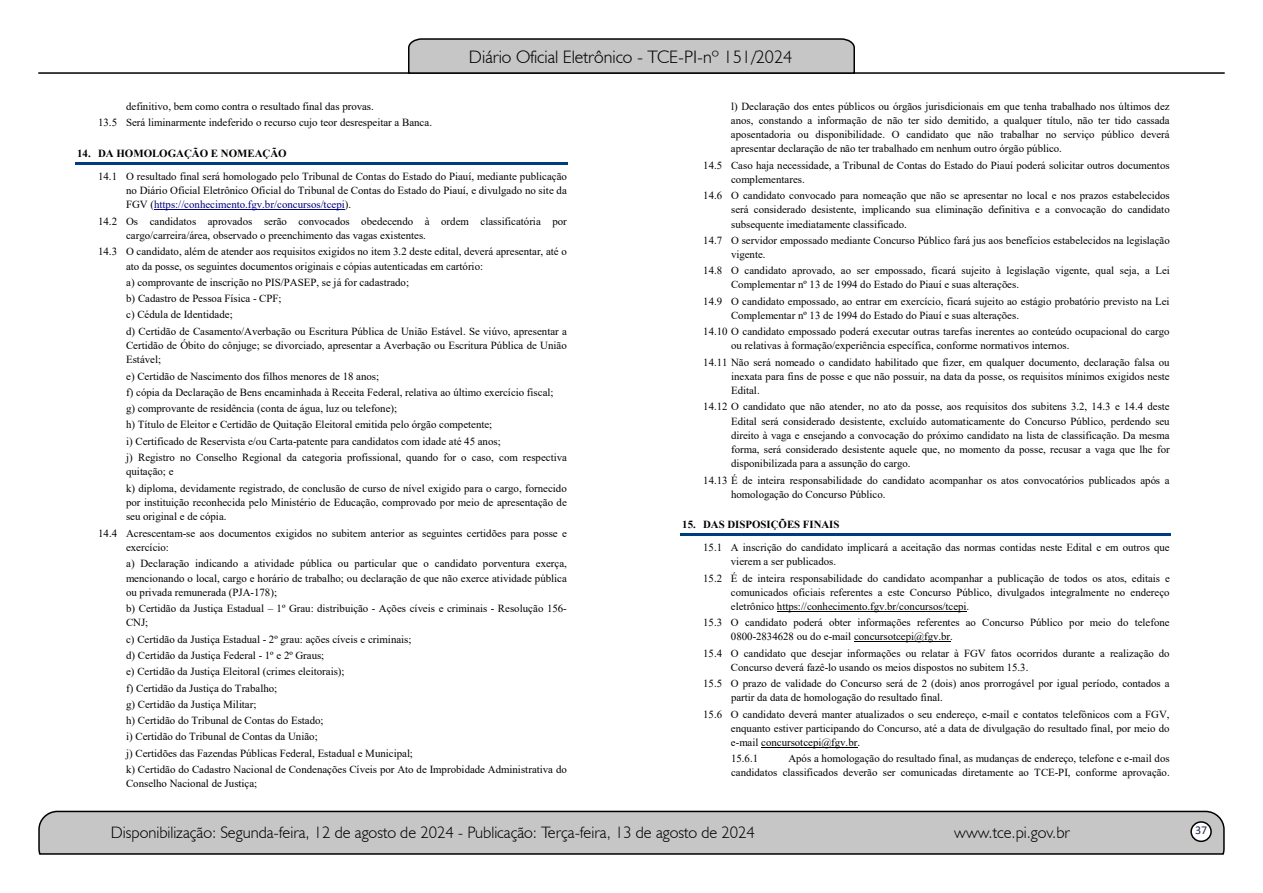
<style>
.page{position:relative;width:1263px;height:893px;background:#fff}
.page>*{position:absolute;margin:0;border:0;box-sizing:border-box;transform-origin:0 0}
.t1{font:300 18px "Humanist 521 BT";color:#000}
.t2{font:300 16.5px "Humanist 521 BT";color:#000}
.t3{font:12px "Calibri";color:#212d4c}
.t4{font:10.8px/14.1px "Times New Roman";color:#000}
.t5{font:700 10.8px "Times New Roman";letter-spacing:-.005em;color:#000}
.s1{color:#000080}
</style>
<div class="page">
<svg style="left:38px;top:810px;width:1187px;height:45px;background:#b9b9b9"></svg>
<div style="left:1191px;top:822px;width:20px;height:19px;background:#fff;border-radius:50%"></div>
<div style="left:1190px;top:821px;width:22px;height:21px;border:2px solid #000;border-radius:50%"></div>
<hr style="left:38px;top:72px;width:1187px;height:2px;background:#000">
<svg style="left:407px;top:38px;width:449px;height:36px;background:#b4b4b4"></svg>
<hr style="left:76px;top:162px;width:492px;height:2px;background:#003d7d">
<hr style="left:154px;top:210px;width:191px;height:1px;background:#000080">
<hr style="left:681px;top:533px;width:490px;height:2px;background:#003d7d">
<hr style="left:777px;top:611px;width:190px;height:1px;background:#000">
<hr style="left:854px;top:642px;width:96px;height:1px;background:#000">
<hr style="left:761px;top:747px;width:96px;height:1px;background:#000">
<h1 class="t1" style="left:469px;top:46px;width:325px">Diário Oficial Eletrônico - TCE-PI-nº 151/2024</h1>
<p class="t4" style="left:98px;top:98px;width:335px;line-height:16.2px;text-indent:28px">definitivo, bem como contra o resultado final das provas.<br>13.5 Será liminarmente indeferido o recurso cujo teor desrespeitar a Banca.</p>
<p class="t5" style="left:77px;top:145px;width:211px">14. DA HOMOLOGAÇÃO E NOMEAÇÃO</p>
<p class="t4" style="left:126px;top:169px;width:442px;text-align:justify;text-indent:-28px">14.1 O resultado final será homologado pelo Tribunal de Contas do Estado do Piauí, mediante publicação no Diário Oficial Eletrônico Oficial do Tribunal de Contas do Estado do Piauí, e divulgado no site da FGV (<span class="s1">https://conhecimento.fgv.br/concursos/tcepi</span>).</p>
<p class="t4" style="left:126px;top:214px;width:442px;text-indent:-28px">14.2 Os candidatos aprovados serão convocados obedecendo à ordem classificatória por cargo/carreira/área, observado o preenchimento das vagas existentes.</p>
<p class="t4" style="left:126px;top:244px;width:442px;text-indent:-28px">14.3 O candidato, além de atender aos requisitos exigidos no item 3.2 deste edital, deverá apresentar, até o ato da posse, os seguintes documentos originais e cópias autenticadas em cartório:</p>
<p class="t4" style="left:126px;top:274px;width:442px;line-height:16.4px">a) comprovante de inscrição no PIS/PASEP, se já for cadastrado;<br>b) Cadastro de Pessoa Física - CPF;<br>c) Cédula de Identidade;<br>d) Certidão de Casamento/Averbação ou Escritura Pública de União Estável. Se viúvo, apresentar a</p>
<p class="t4" style="left:126px;top:338px;width:442px">Certidão de Óbito do cônjuge; se divorciado, apresentar a Averbação ou Escritura Pública de União<br>Estável;</p>
<p class="t4" style="left:126px;top:367px;width:442px;line-height:16.4px">e) Certidão de Nascimento dos filhos menores de 18 anos;<br>f) cópia da Declaração de Bens encaminhada à Receita Federal, relativa ao último exercício fiscal;<br>g) comprovante de residência (conta de água, luz ou telefone);<br>h) Título de Eleitor e Certidão de Quitação Eleitoral emitida pelo órgão competente;<br>i) Certificado de Reservista e/ou Carta-patente para candidatos com idade até 45 anos;<br>j) Registro no Conselho Regional da categoria profissional, quando for o caso, com respectiva</p>
<p class="t4" style="left:126px;top:463px;width:442px;line-height:16.4px">quitação; e<br>k) diploma, devidamente registrado, de conclusão de curso de nível exigido para o cargo, fornecido</p>
<p class="t4" style="left:126px;top:495px;width:442px">por instituição reconhecida pelo Ministério de Educação, comprovado por meio de apresentação de seu original e de cópia.</p>
<p class="t4" style="left:126px;top:526px;width:442px;text-indent:-28px">14.4 Acrescentam-se aos documentos exigidos no subitem anterior as seguintes certidões para posse e exercício:</p>
<p class="t4" style="left:126px;top:556px;width:442px;text-align:justify">a) Declaração indicando a atividade pública ou particular que o candidato porventura exerça, mencionando o local, cargo e horário de trabalho; ou declaração de que não exerce atividade pública ou privada remunerada (PJA-178);</p>
<p class="t4" style="left:126px;top:601px;width:442px">b) Certidão da Justiça Estadual – 1º Grau: distribuição - Ações cíveis e criminais - Resolução 156-<br>CNJ;</p>
<p class="t4" style="left:126px;top:630px;width:442px;line-height:16.4px">c) Certidão da Justiça Estadual - 2º grau: ações cíveis e criminais;<br>d) Certidão da Justiça Federal - 1º e 2º Graus;<br>e) Certidão da Justiça Eleitoral (crimes eleitorais);<br>f) Certidão da Justiça do Trabalho;<br>g) Certidão da Justiça Militar;<br>h) Certidão do Tribunal de Contas do Estado;<br>i) Certidão do Tribunal de Contas da União;<br>j) Certidões das Fazendas Públicas Federal, Estadual e Municipal;<br>k) Certidão do Cadastro Nacional de Condenações Cíveis por Ato de Improbidade Administrativa do</p>
<p class="t4" style="left:126px;top:776px;width:133px">Conselho Nacional de Justiça;</p>
<p class="t4" style="left:731px;top:99px;width:440px;text-align:justify">l) Declaração dos entes públicos ou órgãos jurisdicionais em que tenha trabalhado nos últimos dez anos, constando a informação de não ter sido demitido, a qualquer título, não ter tido cassada aposentadoria ou disponibilidade. O candidato que não trabalhar no serviço público deverá apresentar declaração de não ter trabalhado em nenhum outro órgão público.</p>
<p class="t4" style="left:731px;top:158px;width:440px;text-indent:-28px">14.5 Caso haja necessidade, a Tribunal de Contas do Estado do Piauí poderá solicitar outros documentos complementares.</p>
<p class="t4" style="left:731px;top:188px;width:440px;text-align:justify;text-indent:-28px">14.6 O candidato convocado para nomeação que não se apresentar no local e nos prazos estabelecidos será considerado desistente, implicando sua eliminação definitiva e a convocação do candidato subsequente imediatamente classificado.</p>
<p class="t4" style="left:731px;top:233px;width:440px;text-indent:-28px">14.7 O servidor empossado mediante Concurso Público fará jus aos benefícios estabelecidos na legislação vigente.</p>
<p class="t4" style="left:731px;top:263px;width:440px;text-indent:-28px">14.8 O candidato aprovado, ao ser empossado, ficará sujeito à legislação vigente, qual seja, a Lei<br>Complementar nº 13 de 1994 do Estado do Piauí e suas alterações.</p>
<p class="t4" style="left:731px;top:294px;width:440px;text-indent:-28px">14.9 O candidato empossado, ao entrar em exercício, ficará sujeito ao estágio probatório previsto na Lei<br>Complementar nº 13 de 1994 do Estado do Piauí e suas alterações.</p>
<p class="t4" style="left:731px;top:324px;width:440px;text-indent:-28px">14.10 O candidato empossado poderá executar outras tarefas inerentes ao conteúdo ocupacional do cargo ou relativas à formação/experiência específica, conforme normativos internos.</p>
<p class="t4" style="left:731px;top:355px;width:440px;text-align:justify;text-indent:-28px">14.11 Não será nomeado o candidato habilitado que fizer, em qualquer documento, declaração falsa ou inexata para fins de posse e que não possuir, na data da posse, os requisitos mínimos exigidos neste Edital.</p>
<p class="t4" style="left:731px;top:399px;width:440px;text-align:justify;text-indent:-28px">14.12 O candidato que não atender, no ato da posse, aos requisitos dos subitens 3.2, 14.3 e 14.4 deste Edital será considerado desistente, excluído automaticamente do Concurso Público, perdendo seu direito à vaga e ensejando a convocação do próximo candidato na lista de classificação. Da mesma forma, será considerado desistente aquele que, no momento da posse, recusar a vaga que lhe for disponibilizada para a assunção do cargo.</p>
<p class="t4" style="left:731px;top:473px;width:440px;text-indent:-28px">14.13 É de inteira responsabilidade do candidato acompanhar os atos convocatórios publicados após a homologação do Concurso Público.</p>
<p class="t5" style="left:682px;top:517px;width:159px">15. DAS DISPOSIÇÕES FINAIS</p>
<p class="t4" style="left:731px;top:540px;width:440px;text-indent:-28px">15.1 A inscrição do candidato implicará a aceitação das normas contidas neste Edital e em outros que vierem a ser publicados.</p>
<p class="t4" style="left:731px;top:570px;width:440px;text-align:justify;text-indent:-28px">15.2 É de inteira responsabilidade do candidato acompanhar a publicação de todos os atos, editais e comunicados oficiais referentes a este Concurso Público, divulgados integralmente no endereço eletrônico https://conhecimento.fgv.br/concursos/tcepi.</p>
<p class="t4" style="left:731px;top:615px;width:440px;text-indent:-28px">15.3 O candidato poderá obter informações referentes ao Concurso Público por meio do telefone<br>0800-2834628 ou do e-mail concursotcepi@fgv.br.</p>
<p class="t4" style="left:731px;top:646px;width:440px;text-indent:-28px">15.4 O candidato que desejar informações ou relatar à FGV fatos ocorridos durante a realização do<br>Concurso deverá fazê-lo usando os meios dispostos no subitem 15.3.</p>
<p class="t4" style="left:731px;top:676px;width:440px;text-indent:-28px">15.5 O prazo de validade do Concurso será de 2 (dois) anos prorrogável por igual período, contados a partir da data de homologação do resultado final.</p>
<p class="t4" style="left:731px;top:707px;width:440px;text-align:justify;text-indent:-28px">15.6 O candidato deverá manter atualizados o seu endereço, e-mail e contatos telefônicos com a FGV, enquanto estiver participando do Concurso, até a data de divulgação do resultado final, por meio do e-mail concursotcepi@fgv.br.</p>
<p class="t4" style="left:731px;top:751px;width:29px">15.6.1</p>
<p class="t4" style="left:731px;top:751px;width:440px;text-align:right">Após a homologação do resultado final, as mudanças de endereço, telefone e e-mail dos<br>candidatos classificados deverão ser comunicadas diretamente ao TCE-PI, conforme aprovação.</p>
<h2 class="t2" style="left:111px;top:822px;width:645px">Disponibilização: Segunda-feira, 12 de agosto de 2024 - Publicação: Terça-feira, 13 de agosto de 2024</h2>
<h2 class="t2" style="left:954px;top:822px;width:117px">www.tce.pi.gov.br</h2>
<p class="t3" style="left:1195px;top:821px;width:14px">37</p>
</div>
